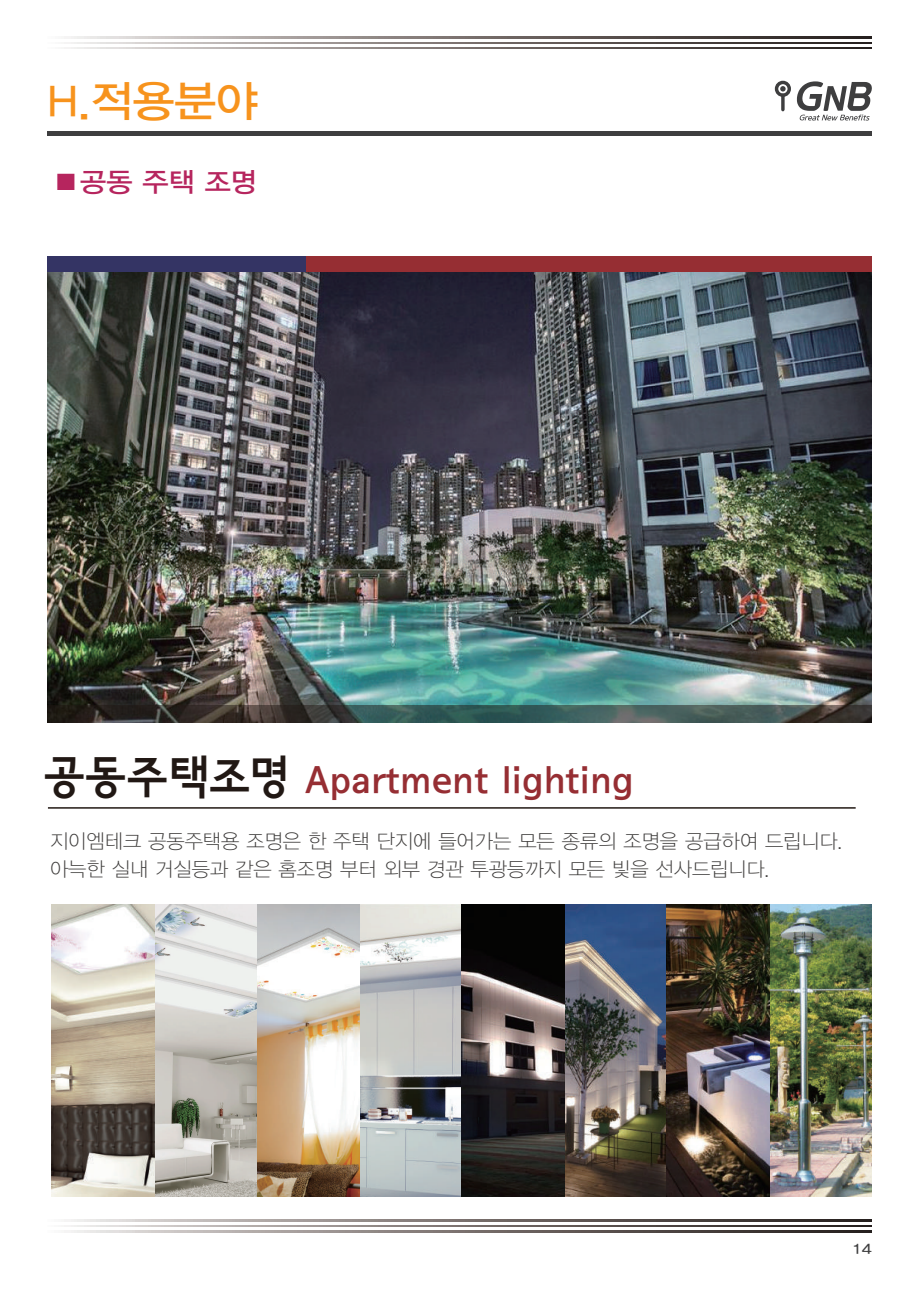
<style>
.page{position:relative;width:919px;height:1292px;background:#fff}
.page>*{position:absolute;margin:0;border:0;box-sizing:border-box;transform-origin:0 0}
.t1{font:43.05px "YDIYGO330";color:#f7931d;scale:1.05 1}
.t2{font:37.5px "Seoul Namsan EB";letter-spacing:.02em;color:#962e33}
.t3{font:27px "YDIYGO330";color:#b6255e;scale:1.05 1}
.t4{font:19.8px/28.3px "YDIYGO310";color:#3d3b3a}
.t5{font:13.8px "YDIYGO330";color:#3e3e3f;scale:1.26 1}
.s1{font-size:45px;color:#211814}
</style>
<div class="page">
<svg style="left:64px;top:37px;width:807px;height:1px"></svg>
<svg style="left:64px;top:48px;width:807px;height:1px"></svg>
<svg style="left:64px;top:42px;width:807px;height:2px;background:#7f7876"></svg>
<div style="left:47px;top:131px;width:824px;height:5px;background:#3e3e3f"></div>
<svg style="left:64px;top:1219px;width:807px;height:1px"></svg>
<svg style="left:64px;top:1230px;width:807px;height:1px"></svg>
<svg style="left:64px;top:1225px;width:807px;height:1px"></svg>
<img style="left:47px;top:271px;width:824px;height:433px">
<hr style="left:48px;top:807px;width:807px;height:1px;background:#211814">
<div style="left:306px;top:256px;width:565px;height:15px;background:#962e33"></div>
<div style="left:47px;top:256px;width:259px;height:15px;background:#343464"></div>
<svg style="left:47px;top:704px;width:824px;height:18px;background:#3d4c48"></svg>
<img style="left:52px;top:904px;width:819px;height:292px">
<div style="left:774px;top:81px;width:16px;height:16px;border:3px solid #3e3e3f;border-radius:50%"></div>
<hr style="left:781px;top:95px;width:3px;height:15px;background:#3e3e3f">
<svg style="left:780px;top:86px;width:5px;height:5px"></svg>
<svg style="left:796px;top:81px;width:75px;height:39px"></svg>
<h1 class="t1" style="left:47px;top:77px;width:202px">H.적용분야</h1>
<h3 class="t3" style="left:52px;top:167px;width:197px">■공동 주택 조명</h3>
<h2 class="t2" style="left:44px;top:759px;width:590px"><span class="s1">공동주택조명</span> Apartment lighting</h2>
<p class="t4" style="left:50px;top:826px;width:793px">지이엠테크 공동주택용 조명은 한 주택 단지에 들어가는 모든 종류의 조명을 공급하여 드립니다. 아늑한 실내 거실등과 같은 홈조명 부터 외부 경관 투광등까지 모든 빛을 선사드립니다.</p>
<p class="t5" style="left:851px;top:1240px;width:17px">14</p>
</div>
